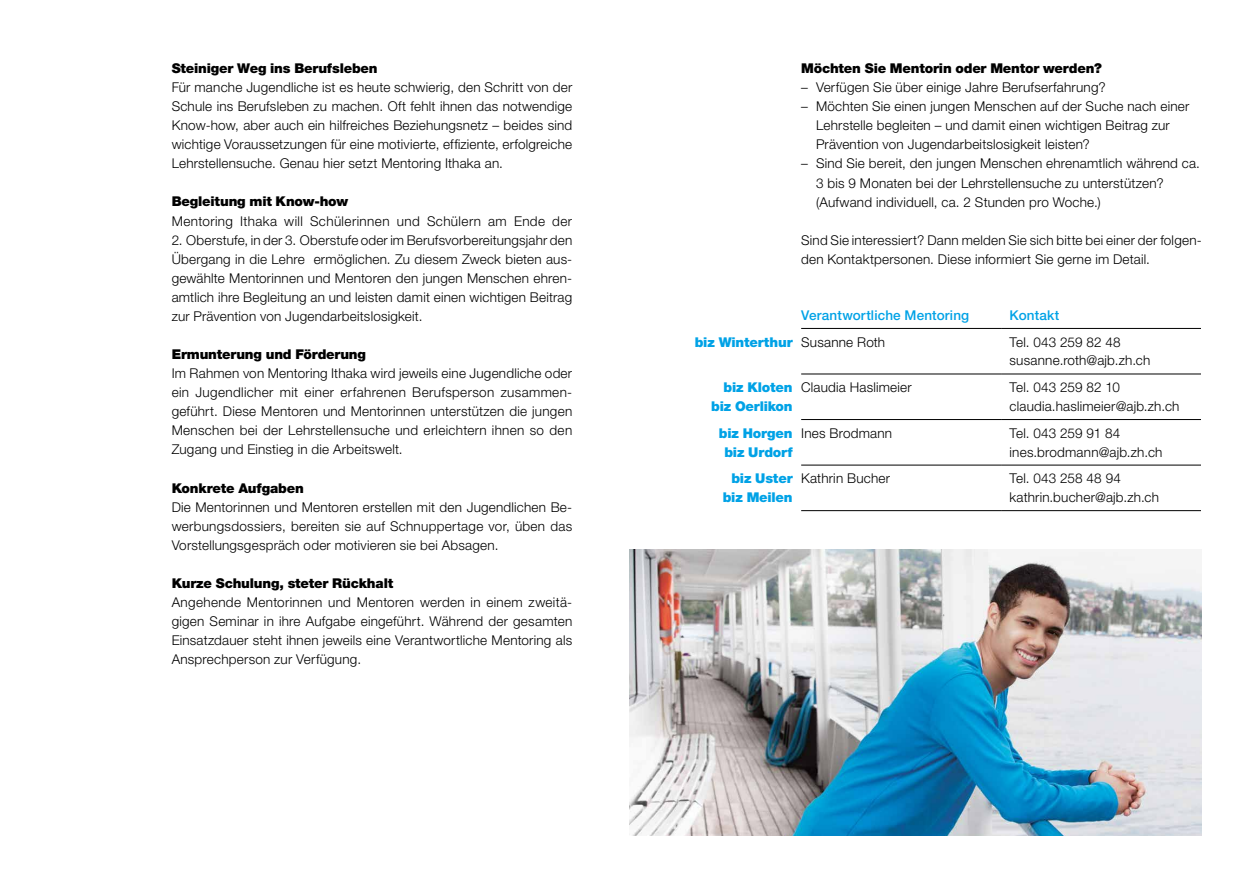
<style>
.page{position:relative;width:1259px;height:893px;background:#fff}
.page>*{position:absolute;margin:0;border:0;box-sizing:border-box;transform-origin:0 0}
.t1{font:300 13.5px/19px "Helvetica Neue LT Pro";letter-spacing:.015em;color:#000}
.t2{font:900 13.5px "Helvetica Neue LT Pro";letter-spacing:-.015em;color:#000}
.t3{font:900 13.5px/18.9px "Helvetica Neue LT Pro";letter-spacing:-.015em;color:#00a2e6;text-align:right}
.t4{font:500 13.5px "Helvetica Neue LT Pro";letter-spacing:.01em;color:#00a2e6}
.s1{font-weight:300;color:#000}
</style>
<div class="page">
<hr style="left:801px;top:328px;width:200px;height:1px;background:#000">
<hr style="left:1001px;top:328px;width:200px;height:1px;background:#000">
<hr style="left:801px;top:374px;width:200px;height:1px;background:#000">
<hr style="left:1001px;top:374px;width:200px;height:1px;background:#000">
<hr style="left:801px;top:419px;width:200px;height:1px;background:#000">
<hr style="left:1001px;top:419px;width:200px;height:1px;background:#000">
<hr style="left:801px;top:465px;width:200px;height:1px;background:#000">
<hr style="left:1001px;top:465px;width:200px;height:1px;background:#000">
<hr style="left:801px;top:510px;width:200px;height:1px;background:#000">
<hr style="left:1001px;top:510px;width:200px;height:1px;background:#000">
<img style="left:629px;top:550px;width:572px;height:286px">
<p class="t2" style="left:172px;top:60px;width:207px">Steiniger Weg ins Berufsleben</p>
<p class="t1" style="left:172px;top:77px;width:402px;text-align:justify">Für manche Jugendliche ist es heute schwierig, den Schritt von der Schule ins Berufsleben zu machen. Oft fehlt ihnen das notwendige Know-how, aber auch ein hilfreiches Beziehungsnetz – beides sind wichtige Voraussetzungen für eine motivierte, effiziente, erfolgreiche Lehrstellensuche. Genau hier setzt Mentoring Ithaka an.</p>
<p class="t2" style="left:172px;top:193px;width:178px">Begleitung mit Know-how</p>
<p class="t1" style="left:172px;top:211px;width:402px">Mentoring Ithaka will Schülerinnen und Schülern am Ende der</p>
<p class="t1" style="left:172px;top:230px;width:402px;text-align:justify">2. Oberstufe, in der 3. Oberstufe oder im Berufsvorbereitungsjahr den Übergang in die Lehre ermöglichen. Zu diesem Zweck bieten aus&shy;gewählte Mentorinnen und Mentoren den jungen Menschen ehren&shy;amtlich ihre Begleitung an und leisten damit einen wichtigen Beitrag zur Prävention von Jugendarbeitslosigkeit.</p>
<p class="t2" style="left:172px;top:346px;width:196px">Ermunterung und Förderung</p>
<p class="t1" style="left:172px;top:364px;width:402px;text-align:justify">Im Rahmen von Mentoring Ithaka wird jeweils eine Jugendliche oder ein Jugendlicher mit einer erfahrenen Berufsperson zusammen&shy;geführt. Diese Mentoren und Mentorinnen unterstützen die jungen Menschen bei der Lehrstellensuche und erleichtern ihnen so den Zugang und Einstieg in die Arbeitswelt.</p>
<p class="t2" style="left:172px;top:480px;width:134px">Konkrete Aufgaben</p>
<p class="t1" style="left:172px;top:497px;width:402px;text-align:justify">Die Mentorinnen und Mentoren erstellen mit den Jugendlichen Be&shy;werbungsdossiers, bereiten sie auf Schnuppertage vor, üben das Vorstellungsgespräch oder motivieren sie bei Absagen.</p>
<p class="t2" style="left:172px;top:575px;width:223px">Kurze Schulung, steter Rückhalt</p>
<p class="t1" style="left:172px;top:592px;width:402px;text-align:justify">Angehende Mentorinnen und Mentoren werden in einem zweitä&shy;gigen Seminar in ihre Aufgabe eingeführt. Während der gesamten Einsatzdauer steht ihnen jeweils eine Verantwortliche Mentoring als Ansprechperson zur Verfügung.</p>
<p class="t2" style="left:801px;top:60px;width:302px">Möchten Sie Mentorin oder Mentor werden?</p>
<p class="t1" style="left:801px;top:78px;width:306px">– Verfügen Sie über einige Jahre Berufserfahrung?</p>
<p class="t1" style="left:816px;top:97px;width:375px;text-indent:-15px">– Möchten Sie einen jungen Menschen auf der Suche nach einer<br>Lehrstelle begleiten – und damit einen wichtigen Beitrag zur<br>Prävention von Jugendarbeitslosigkeit leisten?</p>
<p class="t1" style="left:816px;top:154px;width:385px;text-indent:-15px">– Sind Sie bereit, den jungen Menschen ehrenamtlich während ca.<br>3 bis 9 Monaten bei der Lehrstellensuche zu unterstützen? (Aufwand individuell, ca. 2 Stunden pro Woche.)</p>
<p class="t1" style="left:801px;top:230px;width:402px">Sind Sie interessiert? Dann melden Sie sich bitte bei einer der folgen&shy;den Kontaktpersonen. Diese informiert Sie gerne im Detail.</p>
<p class="t4" style="left:801px;top:307px;width:169px">Verantwortliche Mentoring</p>
<p class="t4" style="left:1009px;top:307px;width:51px">Kontakt</p>
<p class="t3" style="left:695px;top:332px;width:192px">biz Winterthur <span class="s1">Susanne Roth</span></p>
<p class="t1" style="left:1009px;top:332px;width:142px">Tel. 043 259 82 48 susanne.roth@ajb.zh.ch</p>
<p class="t3" style="left:711px;top:378px;width:83px">biz Kloten biz Oerlikon</p>
<p class="t1" style="left:801px;top:377px;width:112px">Claudia Haslimeier</p>
<p class="t1" style="left:1009px;top:378px;width:171px">Tel. 043 259 82 10 claudia.haslimeier@ajb.zh.ch</p>
<p class="t3" style="left:719px;top:423px;width:75px;text-align:center">biz Horgen biz Urdorf</p>
<p class="t1" style="left:801px;top:423px;width:92px">Ines Brodmann</p>
<p class="t1" style="left:1009px;top:423px;width:154px">Tel. 043 259 91 84 ines.brodmann@ajb.zh.ch</p>
<p class="t3" style="left:722px;top:469px;width:71px">biz Uster biz Meilen</p>
<p class="t1" style="left:801px;top:469px;width:90px">Kathrin Bucher</p>
<p class="t1" style="left:1009px;top:469px;width:151px">Tel. 043 258 48 94 kathrin.bucher@ajb.zh.ch</p>
</div>
